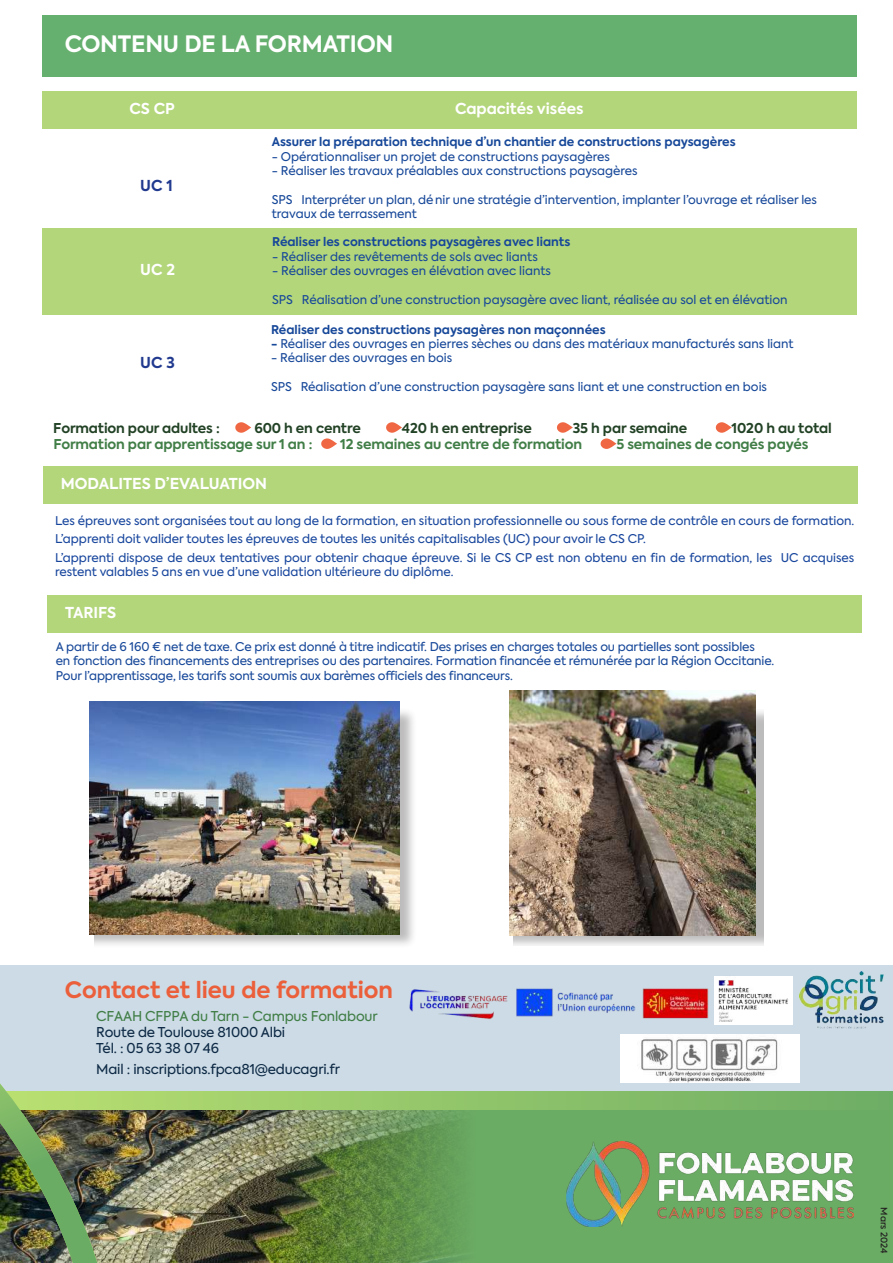
<style>
.page{position:relative;width:893px;height:1263px;background:#fff}
.page>*{position:absolute;margin:0;border:0;box-sizing:border-box;transform-origin:0 0}
.t1{font:700 22.5px "Axiforma";color:#eb5f3b}
.t2{font:700 22.5px "Axiforma";letter-spacing:-.01em;color:#fff}
.t3{font:700 15px "Axiforma";color:#fff}
.t4{font:700 15px "Axiforma";color:#213a8f}
.t5{font:700 13.5px "Axiforma";letter-spacing:-.01em;color:#417e47}
.t6{font:13.5px/16.2px "Axiforma";letter-spacing:-.01em;color:#0d2945}
.t7{font:700 13.5px "Axiforma";letter-spacing:-.01em;color:#224225}
.t8{font:13.5px "Axiforma";letter-spacing:-.01em;color:#417e47}
.t9{font:12px/14.4px "Axiforma";color:#174899}
.t10{font:12px/18.6px "Axiforma";color:#18469d}
.t11{font:700 12px "Axiforma";color:#174899}
.t12{font:500 9px "Axiforma";color:#231f20}
.s1{font-weight:700}
</style>
<div class="page">
<img style="left:112px;top:1109px;width:781px;height:154px">
<img style="left:567px;top:1142px;width:286px;height:84px">
<svg style="left:106px;top:1091px;width:787px;height:18px;background:#8ec36a"></svg>
<div style="left:42px;top:15px;width:814px;height:61px;background:#66b06f"></div>
<div style="left:43px;top:466px;width:814px;height:37px;background:#b3d67b"></div>
<svg style="left:235px;top:422px;width:16px;height:11px"></svg>
<svg style="left:386px;top:422px;width:16px;height:11px"></svg>
<svg style="left:557px;top:422px;width:16px;height:11px"></svg>
<svg style="left:716px;top:422px;width:16px;height:11px"></svg>
<svg style="left:321px;top:438px;width:16px;height:11px"></svg>
<svg style="left:601px;top:438px;width:15px;height:11px"></svg>
<div style="left:0;top:965px;width:893px;height:126px;background:#ccdbe5"></div>
<img style="left:0;top:860px;width:106px;height:403px">
<div style="left:48px;top:595px;width:814px;height:37px;background:#b3d67b"></div>
<img style="left:800px;top:972px;width:83px;height:57px">
<img style="left:620px;top:1034px;width:179px;height:48px">
<div style="left:43px;top:91px;width:814px;height:38px;background:#b3d67b"></div>
<div style="left:43px;top:229px;width:813px;height:86px;background:#b3d67b"></div>
<div style="left:95px;top:707px;width:322px;height:242px;background:#231f20;opacity:.3"></div>
<img style="left:90px;top:702px;width:310px;height:233px">
<div style="left:514px;top:710px;width:250px;height:236px;background:#231f20;opacity:.3"></div>
<img style="left:510px;top:690px;width:245px;height:246px">
<img style="left:714px;top:976px;width:79px;height:49px">
<img style="left:409px;top:988px;width:304px;height:51px">
<h1 class="t2" style="left:65px;top:29px;width:330px">CONTENU DE LA FORMATION</h1>
<p class="t3" style="left:129px;top:98px;width:47px">CS CP</p>
<p class="t3" style="left:455px;top:98px;width:130px">Capacités visées</p>
<p class="t4" style="left:140px;top:175px;width:34px">UC 1</p>
<p class="t3" style="left:140px;top:259px;width:36px">UC 2</p>
<p class="t4" style="left:140px;top:353px;width:36px">UC 3</p>
<p class="t11" style="left:272px;top:134px;width:465px">Assurer la préparation technique d’un chantier de constructions paysagères</p>
<p class="t9" style="left:272px;top:149px;width:340px">- Opérationnaliser un projet de constructions paysagères</p>
<p class="t9" style="left:272px;top:164px;width:367px">- Réaliser les travaux préalables aux constructions paysagères</p>
<p class="t9" style="left:272px;top:193px;width:547px">SPS Interpréter un plan, définir une stratégie d’intervention, implanter l’ouvrage et réaliser les travaux de terrassement</p>
<p class="t11" style="left:272px;top:234px;width:300px">Réaliser les constructions paysagères avec liants</p>
<p class="t9" style="left:272px;top:249px;width:267px">- Réaliser des revêtements de sols avec liants</p>
<p class="t9" style="left:272px;top:264px;width:280px">- Réaliser des ouvrages en élévation avec liants</p>
<p class="t9" style="left:272px;top:293px;width:517px">SPS Réalisation d’une construction paysagère avec liant, réalisée au sol et en élévation</p>
<p class="t11" style="left:271px;top:321px;width:336px">Réaliser des constructions paysagères non maçonnées</p>
<p class="t9" style="left:271px;top:337px;width:524px"><span class="s1">-</span> Réaliser des ouvrages en pierres sèches ou dans des matériaux manufacturés sans liant</p>
<p class="t9" style="left:271px;top:351px;width:183px">- Réaliser des ouvrages en bois</p>
<p class="t9" style="left:271px;top:380px;width:497px">SPS Réalisation d’une construction paysagère sans liant et une construction en bois</p>
<p class="t7" style="left:53px;top:419px;width:168px">Formation pour adultes :</p>
<p class="t7" style="left:254px;top:419px;width:108px">600 h en centre</p>
<p class="t7" style="left:402px;top:419px;width:131px">420 h en entreprise</p>
<p class="t7" style="left:573px;top:419px;width:116px">35 h par semaine</p>
<p class="t7" style="left:732px;top:419px;width:102px">1020 h au total</p>
<p class="t5" style="left:53px;top:435px;width:261px">Formation par apprentissage sur 1 an :</p>
<p class="t5" style="left:340px;top:435px;width:243px">12 semaines au centre de formation</p>
<p class="t5" style="left:616px;top:435px;width:194px">5 semaines de congés payés</p>
<p class="t3" style="left:61px;top:474px;width:208px">MODALITES D’EVALUATION</p>
<p class="t10" style="left:55px;top:511px;width:801px">Les épreuves sont organisées tout au long de la formation, en situation professionnelle ou sous forme de contrôle en cours de formation.<br>L’apprenti doit valider toutes les épreuves de toutes les unités capitalisables (UC) pour avoir le CS CP.<br>L’apprenti dispose de deux tentatives pour obtenir chaque épreuve. Si le CS CP est non obtenu en fin de formation, les UC acquises</p>
<p class="t10" style="left:55px;top:563px;width:400px">restent valables 5 ans en vue d’une validation ultérieure du diplôme.</p>
<p class="t3" style="left:65px;top:603px;width:53px">TARIFS</p>
<p class="t9" style="left:56px;top:639px;width:720px">A partir de 6 160 € net de taxe. Ce prix est donné à titre indicatif. Des prises en charges totales ou partielles sont possibles<br>en fonction des financements des entreprises ou des partenaires. Formation financée et rémunérée par la Région Occitanie.<br>Pour l’apprentissage, les tarifs sont soumis aux barèmes officiels des financeurs.</p>
<h1 class="t1" style="left:65px;top:975px;width:330px">Contact et lieu de formation</h1>
<p class="t8" style="left:96px;top:1007px;width:283px">CFAAH CFPPA du Tarn - Campus Fonlabour</p>
<p class="t6" style="left:96px;top:1024px;width:191px">Route de Toulouse 81000 Albi<br>Tél. : 05 63 38 07 46</p>
<p class="t6" style="left:96px;top:1061px;width:245px">Mail : inscriptions.fpca81@educagri.fr</p>
<p class="t12" style="left:890px;top:1207px;width:48px;rotate:90deg">Mars 2024</p>
</div>
